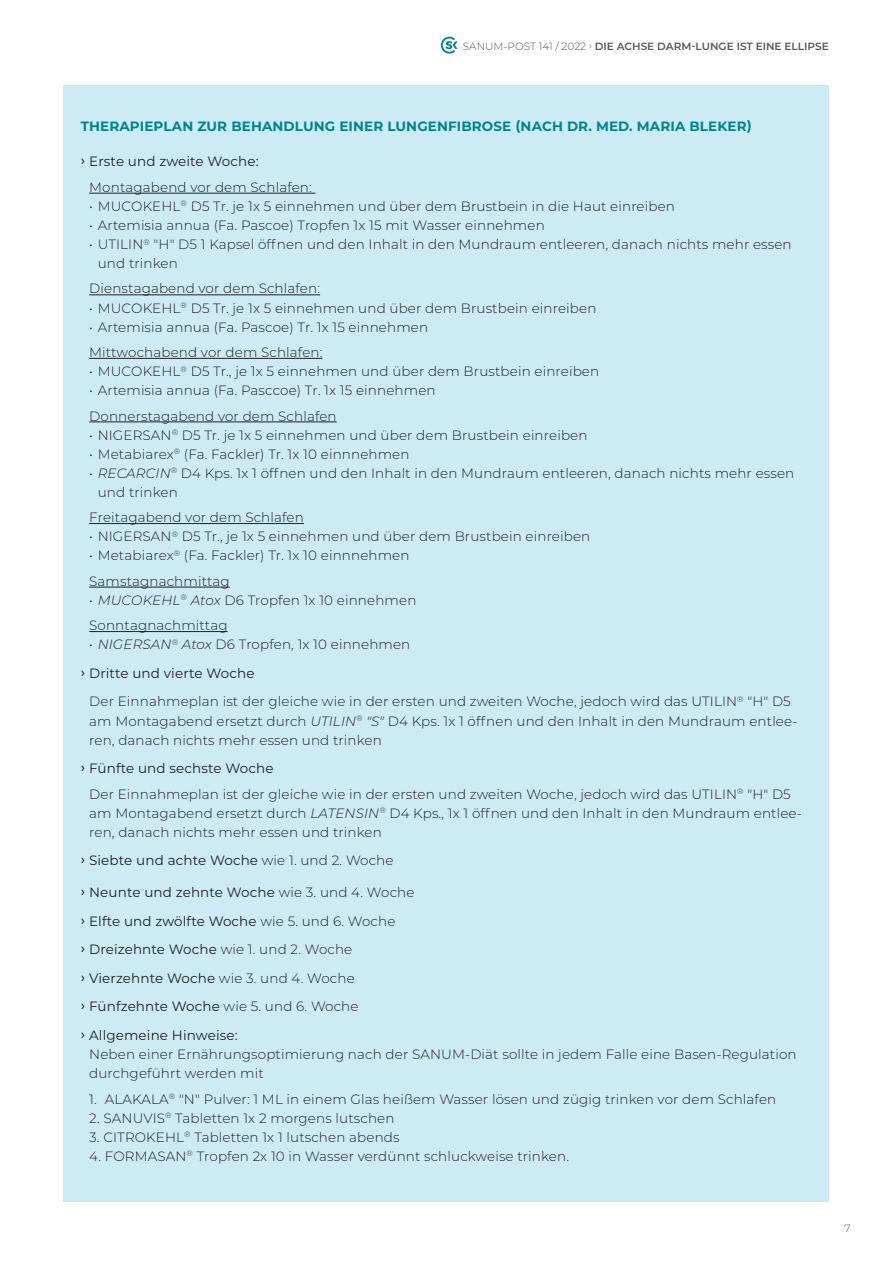
<style>
.page{position:relative;width:893px;height:1263px;background:#fff}
.page>*{position:absolute;margin:0;border:0;box-sizing:border-box;transform-origin:0 0}
.t1{font:300 13.5px/25.3px "Montserrat";letter-spacing:.01em;color:#231f20}
.t2{font:13.5px/28.7px "Montserrat";letter-spacing:.01em;color:#231f20}
.t3{font:700 13.5px "Montserrat";letter-spacing:.01em;color:#008490}
.t4{font:600 10.5px "Montserrat";color:#57585a}
.t5{font:300 10.5px "Montserrat";color:#57585a}
.s1{font-weight:300}
.s2{font-weight:500}
.s3{font-weight:400}
.s4{font-style:italic}
</style>
<div class="page">
<svg style="left:441px;top:37px;width:16px;height:17px"></svg>
<div style="left:64px;top:86px;width:765px;height:1116px;background:#ccebf4"></div>
<hr style="left:89px;top:193px;width:226px;height:1px;background:#231f20">
<hr style="left:89px;top:294px;width:231px;height:1px;background:#231f20">
<hr style="left:89px;top:358px;width:233px;height:1px;background:#231f20">
<hr style="left:89px;top:422px;width:248px;height:1px;background:#231f20">
<hr style="left:89px;top:523px;width:215px;height:1px;background:#231f20">
<hr style="left:89px;top:587px;width:141px;height:1px;background:#231f20">
<hr style="left:89px;top:631px;width:139px;height:1px;background:#231f20">
<p class="t4" style="left:463px;top:39px;width:367px"><span class="s1">SANUM-POST 141 / 2022 ›</span> DIE ACHSE DARM-LUNGE IST EINE ELLIPSE</p>
<p class="t3" style="left:81px;top:117px;width:673px">THERAPIEPLAN ZUR BEHANDLUNG EINER LUNGENFIBROSE (NACH DR. MED. MARIA BLEKER)</p>
<p class="t1" style="left:89px;top:149px;width:224px;text-indent:-9px"><span class="s2">›</span> <span class="s3">Erste und zweite Woche:<br></span>Montagabend vor dem Schlafen:</p>
<p class="t1" style="left:89px;top:193px;width:587px">• MUCOKEHL<sup>®</sup> D5 Tr. je 1x 5 einnehmen und über dem Brustbein in die Haut einreiben</p>
<p class="t1" style="left:89px;top:212px;width:457px">• Artemisia annua (Fa. Pascoe) Tropfen 1x 15 mit Wasser einnehmen</p>
<p class="t1" style="left:98px;top:234px;width:695px;line-height:19px;text-indent:-9px">• UTILIN<sup>®</sup> "H" D5 1 Kapsel öffnen und den Inhalt in den Mundraum entleeren, danach nichts mehr essen und trinken</p>
<p class="t1" style="left:89px;top:276px;width:232px">Dienstagabend vor dem Schlafen:</p>
<p class="t1" style="left:89px;top:295px;width:509px">• MUCOKEHL<sup>®</sup> D5 Tr. je 1x 5 einnehmen und über dem Brustbein einreiben</p>
<p class="t1" style="left:89px;top:314px;width:340px">• Artemisia annua (Fa. Pascoe) Tr. 1x 15 einnehmen<br>Mittwochabend vor dem Schlafen:</p>
<p class="t1" style="left:89px;top:358px;width:511px">• MUCOKEHL<sup>®</sup> D5 Tr., je 1x 5 einnehmen und über dem Brustbein einreiben</p>
<p class="t1" style="left:89px;top:377px;width:348px">• Artemisia annua (Fa. Pasccoe) Tr. 1x 15 einnehmen<br>Donnerstagabend vor dem Schlafen</p>
<p class="t1" style="left:89px;top:422px;width:500px">• NIGERSAN<sup>®</sup> D5 Tr. je 1x 5 einnehmen und über dem Brustbein einreiben</p>
<p class="t1" style="left:89px;top:441px;width:322px">• Metabiarex<sup>®</sup> (Fa. Fackler) Tr. 1x 10 einnnehmen</p>
<p class="t1" style="left:98px;top:463px;width:698px;line-height:19px;text-indent:-9px">• <span class="s4">RECARCIN</span><sup>®</sup> D4 Kps. 1x 1 öffnen und den Inhalt in den Mundraum entleeren, danach nichts mehr essen und trinken</p>
<p class="t1" style="left:89px;top:504px;width:216px">Freitagabend vor dem Schlafen</p>
<p class="t1" style="left:89px;top:523px;width:503px">• NIGERSAN<sup>®</sup> D5 Tr., je 1x 5 einnehmen und über dem Brustbein einreiben</p>
<p class="t1" style="left:89px;top:542px;width:322px">• Metabiarex<sup>®</sup> (Fa. Fackler) Tr. 1x 10 einnnehmen<br>Samstagnachmittag</p>
<p class="t1" style="left:89px;top:587px;width:329px">• <span class="s4">MUCOKEHL</span><sup>®</sup> <span class="s4">Atox</span> D6 Tropfen 1x 10 einnehmen<br>Sonntagnachmittag</p>
<p class="t1" style="left:81px;top:630px;width:331px;line-height:28.7px;text-indent:9px">• <span class="s4">NIGERSAN</span><sup>®</sup> <span class="s4">Atox</span> D6 Tropfen, 1x 10 einnehmen <span class="s2">›</span> <span class="s3">Dritte und vierte Woche</span></p>
<p class="t1" style="left:89px;top:692px;width:710px;line-height:19px">Der Einnahmeplan ist der gleiche wie in der ersten und zweiten Woche, jedoch wird das UTILIN<sup>®</sup> "H" D5 am Montagabend ersetzt durch <span class="s4">UTILIN</span><sup>®</sup> <span class="s4">"S"</span> D4 Kps. 1x 1 öffnen und den Inhalt in den Mundraum entlee&shy;ren, danach nichts mehr essen und trinken</p>
<p class="t1" style="left:89px;top:755px;width:703px;text-indent:-9px"><span class="s2">›</span> <span class="s3">Fünfte und sechste Woche<br></span>Der Einnahmeplan ist der gleiche wie in der ersten und zweiten Woche, jedoch wird das UTILIN<sup>®</sup> "H" D5</p>
<p class="t1" style="left:89px;top:803px;width:714px;line-height:19px">am Montagabend ersetzt durch <span class="s4">LATENSIN</span><sup>®</sup> D4 Kps., 1x 1 öffnen und den Inhalt in den Mundraum entlee&shy;ren, danach nichts mehr essen und trinken</p>
<p class="t2" style="left:81px;top:846px;width:314px"><span class="s2">›</span> Siebte und achte Woche <span class="s1">wie 1. und 2. Woche</span></p>
<p class="t2" style="left:81px;top:877px;width:335px"><span class="s2">›</span> Neunte und zehnte Woche <span class="s1">wie 3. und 4. Woche </span><span class="s2">›</span> Elfte und zwölfte Woche <span class="s1">wie 5. und 6. Woche<br></span><span class="s2">›</span> Dreizehnte Woche <span class="s1">wie 1. und 2. Woche<br></span><span class="s2">›</span> Vierzehnte Woche <span class="s1">wie 3. und 4. Woche<br></span><span class="s2">›</span> Fünfzehnte Woche <span class="s1">wie 5. und 6. Woche<br></span><span class="s2">›</span> Allgemeine Hinweise:</p>
<p class="t1" style="left:89px;top:1044px;width:709px;line-height:19px">Neben einer Ernährungsoptimierung nach der SANUM-Diät sollte in jedem Falle eine Basen-Regulation durchgeführt werden mit</p>
<p class="t1" style="left:89px;top:1086px;width:689px">1. ALAKALA<sup>®</sup> "N" Pulver: 1 ML in einem Glas heißem Wasser lösen und zügig trinken vor dem Schlafen</p>
<p class="t1" style="left:89px;top:1105px;width:307px">2. SANUVIS<sup>®</sup> Tabletten 1x 2 morgens lutschen</p>
<p class="t1" style="left:89px;top:1124px;width:312px">3. CITROKEHL<sup>®</sup> Tabletten 1x 1 lutschen abends</p>
<p class="t1" style="left:89px;top:1143px;width:481px">4. FORMASAN<sup>®</sup> Tropfen 2x 10 in Wasser verdünnt schluckweise trinken.</p>
<p class="t5" style="left:844px;top:1221px;width:8px">7</p>
</div>
